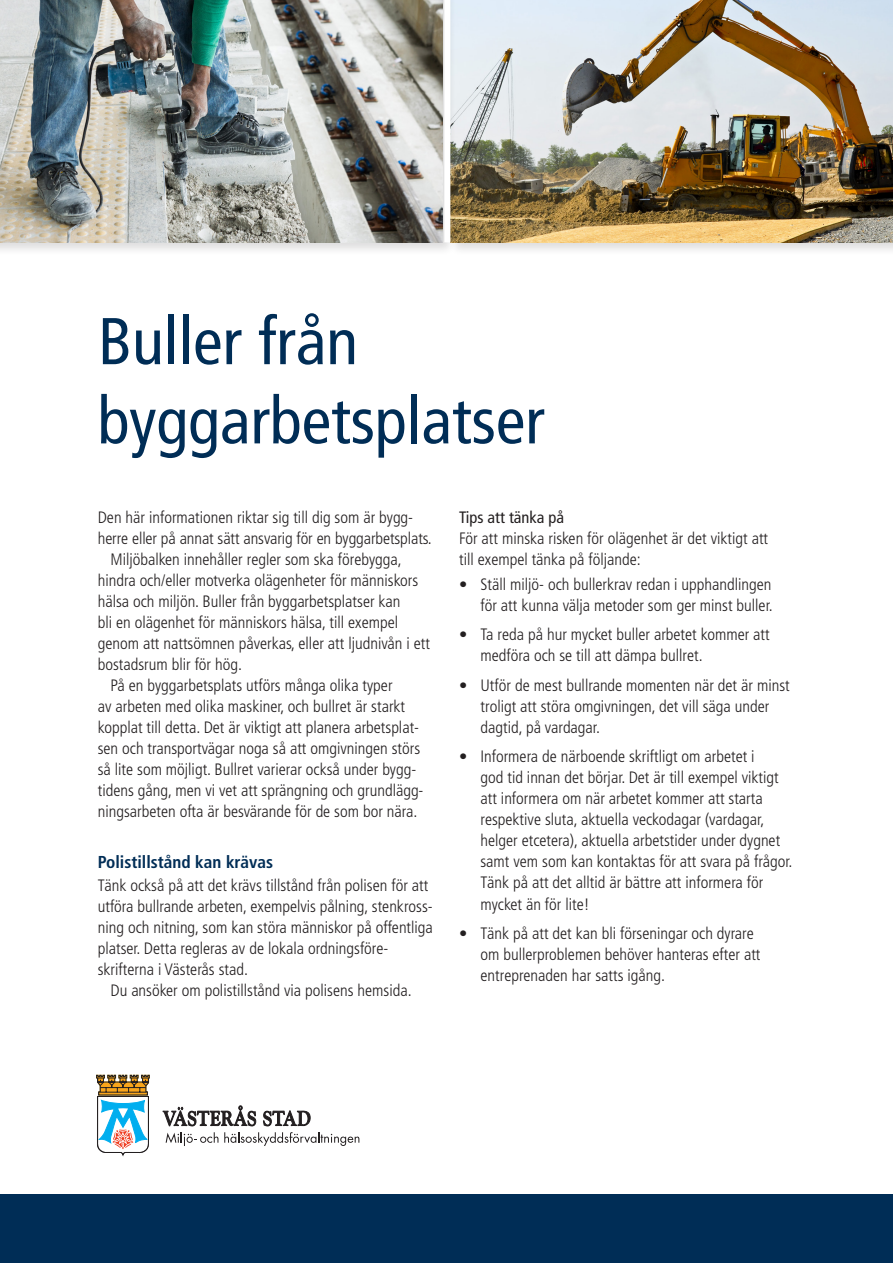
<style>
.page{position:relative;width:893px;height:1263px;background:#fff}
.page>*{position:absolute;margin:0;border:0;box-sizing:border-box;transform-origin:0 0}
.t1{font:condensed 66px/79.2px "Frutiger LT Std";color:#002d56}
.t2{font:700 condensed 17.25px "Frutiger LT Std";color:#002d56}
.Ny_Brödtext{font:300 condensed 16.5px/21px "Frutiger LT Std";color:#231f20}
.Ny_Brödtext_INDRAG{font:300 condensed 16.5px/21px "Frutiger LT Std";color:#231f20}
.Ny_Brödtext-2{font:condensed 16.5px "Frutiger LT Std";color:#231f20}
</style>
<div class="page">
<div style="left:448px;top:0;width:445px;height:257px;background:#231f20;opacity:.15"></div>
<img style="left:457px;top:0;width:436px;height:242px">
<div style="left:0;top:1195px;width:893px;height:68px;background:#002d56"></div>
<div style="left:0;top:0;width:457px;height:257px;background:#231f20;opacity:.15"></div>
<img style="left:0;top:0;width:442px;height:242px">
<div style="left:444px;top:0;width:6px;height:242px;background:#fff"></div>
<svg style="left:96px;top:1075px;width:54px;height:81px"></svg>
<svg style="left:163px;top:1105px;width:196px;height:41px"></svg>
<h1 class="t1" style="left:98px;top:302px;width:448px">Buller från byggarbetsplatser</h1>
<p class="Ny_Brödtext" style="left:98px;top:507px;width:336px">Den här informationen riktar sig till dig som är bygg&shy;herre eller på annat sätt ansvarig för en byggarbetsplats.</p>
<p class="Ny_Brödtext_INDRAG" style="left:98px;top:549px;width:334px;text-indent:13px">Miljöbalken innehåller regler som ska förebygga, hindra och/eller motverka olägenheter för människors hälsa och miljön. Buller från byggarbetsplatser kan<br>bli en olägenhet för människors hälsa, till exempel genom att nattsömnen påverkas, eller att ljudnivån i ett bostadsrum blir för hög.</p>
<p class="Ny_Brödtext_INDRAG" style="left:98px;top:675px;width:327px;text-indent:13px">På en byggarbetsplats utförs många olika typer<br>av arbeten med olika maskiner, och bullret är starkt kopplat till detta. Det är viktigt att planera arbetsplat&shy;sen och transportvägar noga så att omgivningen störs så lite som möjligt. Bullret varierar också under bygg&shy;tidens gång, men vi vet att sprängning och grundlägg&shy;ningsarbeten ofta är besvärande för de som bor nära.</p>
<h3 class="t2" style="left:98px;top:851px;width:177px">Polistillstånd kan krävas</h3>
<p class="Ny_Brödtext" style="left:98px;top:875px;width:337px">Tänk också på att det krävs tillstånd från polisen för att utföra bullrande arbeten, exempelvis pålning, stenkross&shy;ning och nitning, som kan störa människor på offentliga platser. Detta regleras av de lokala ordningsföre&shy;skrifterna i Västerås stad.</p>
<p class="Ny_Brödtext_INDRAG" style="left:111px;top:980px;width:303px">Du ansöker om polistillstånd via polisens hemsida.</p>
<p class="Ny_Brödtext-2" style="left:459px;top:507px;width:106px">Tips att tänka på</p>
<p class="Ny_Brödtext" style="left:459px;top:528px;width:310px">För att minska risken för olägenhet är det viktigt att till exempel tänka på följande:</p>
<p class="Ny_Brödtext" style="left:459px;top:574px;width:315px;text-align:right">• Ställ miljö- och bullerkrav redan i upphandlingen för att kunna välja metoder som ger minst buller.</p>
<p class="Ny_Brödtext" style="left:480px;top:624px;width:291px;text-indent:-21px">• Ta reda på hur mycket buller arbetet kommer att medföra och se till att dämpa bullret.</p>
<p class="Ny_Brödtext" style="left:480px;top:675px;width:311px;text-indent:-21px">• Utför de mest bullrande momenten när det är minst troligt att störa omgivningen, det vill säga under dagtid, på vardagar.</p>
<p class="Ny_Brödtext" style="left:480px;top:746px;width:313px;text-indent:-21px">• Informera de närboende skriftligt om arbetet i<br>god tid innan det börjar. Det är till exempel viktigt att informera om när arbetet kommer att starta respektive sluta, aktuella veckodagar (vardagar, helger etcetera), aktuella arbetstider under dygnet samt vem som kan kontaktas för att svara på frågor.<br>Tänk på att det alltid är bättre att informera för mycket än för lite!</p>
<p class="Ny_Brödtext" style="left:480px;top:923px;width:281px;text-indent:-21px">• Tänk på att det kan bli förseningar och dyrare om bullerproblemen behöver hanteras efter att entreprenaden har satts igång.</p>
</div>
